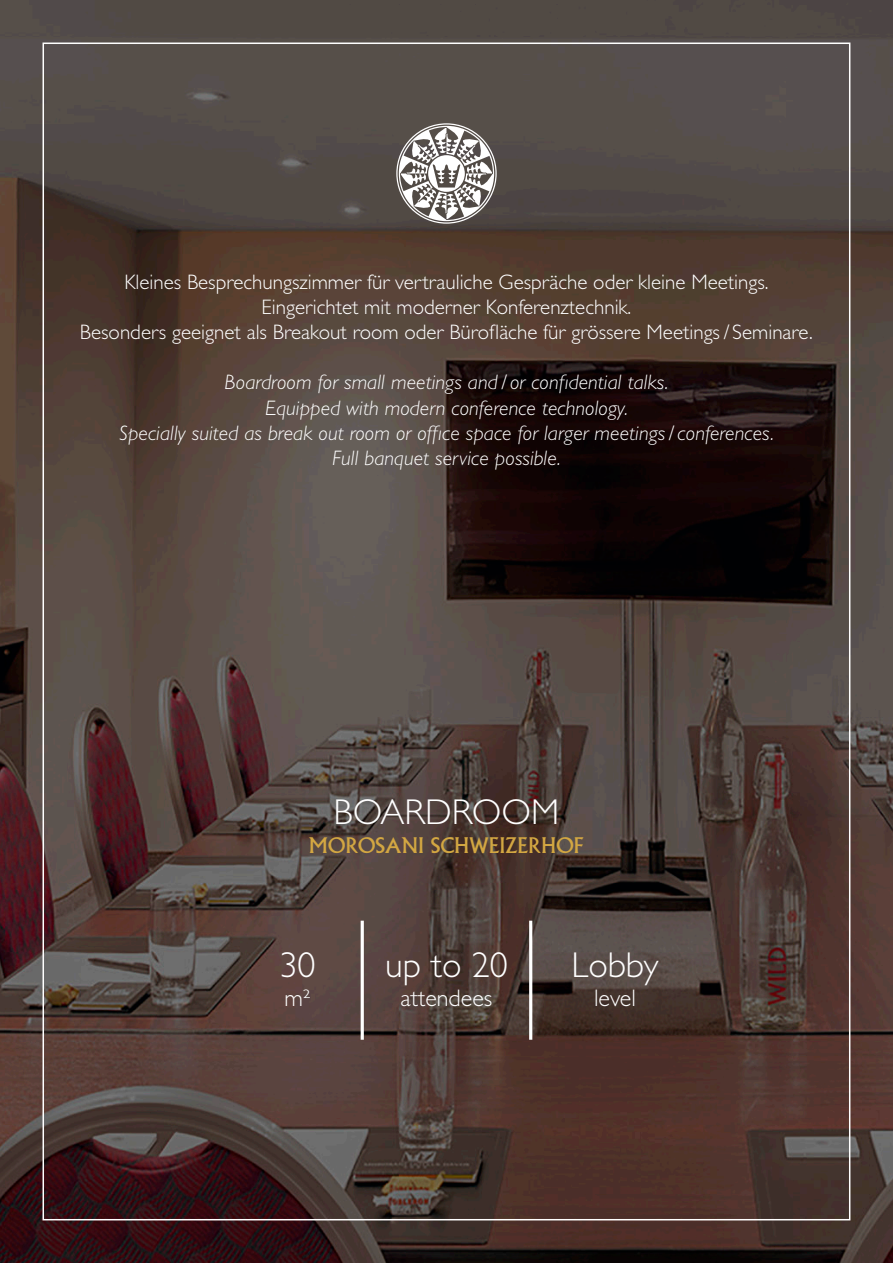
<style>
.page{position:relative;width:893px;height:1263px;background:#fff}
.page>*{position:absolute;margin:0;border:0;box-sizing:border-box;transform-origin:0 0}
.t1{font:300 36px "Gill Sans Std";color:#fff}
.t2{font:300 24px "Gill Sans Std";color:#fff}
.t3{font:italic 300 21px "Gill Sans Std";letter-spacing:.005em;color:#fff}
.t4{font:300 21px "Gill Sans Std";color:#fff}
.t5{font:21px "Albertus";color:#d3a742}
.s1{font-style:normal}
</style>
<div class="page">
<img style="left:0;top:0;width:893px;height:1263px">
<hr style="left:529px;top:921px;width:3px;height:119px;background:#fff">
<hr style="left:361px;top:921px;width:3px;height:119px;background:#fff">
<svg style="left:396px;top:123px;width:101px;height:101px"></svg>
<p class="t4" style="left:124px;top:270px;width:646px">Kleines Besprechungszimmer für vertrauliche Gespräche oder kleine Meetings.</p>
<p class="t4" style="left:262px;top:295px;width:371px">Eingerichtet mit moderner Konferenztechnik.</p>
<p class="t4" style="left:80px;top:320px;width:734px">Besonders geeignet als Breakout room oder Bürofläche für grössere Meetings / Seminare.</p>
<p class="t3" style="left:225px;top:371px;width:445px">Boardroom for small meetings and <span class="s1">/</span> or confidential talks.</p>
<p class="t3" style="left:265px;top:396px;width:364px">Equipped with modern conference technology.</p>
<p class="t3" style="left:119px;top:421px;width:656px">Specially suited as break out room or office space for larger meetings <span class="s1">/</span> conferences.</p>
<p class="t3" style="left:332px;top:446px;width:230px">Full banquet service possible.</p>
<p class="t1" style="left:334px;top:792px;width:227px">BOARDROOM</p>
<p class="t5" style="left:309px;top:833px;width:276px">MOROSANI SCHWEIZERHOF</p>
<p class="t1" style="left:279px;top:945px;width:37px">30</p>
<p class="t2" style="left:284px;top:984px;width:28px">m²</p>
<p class="t1" style="left:385px;top:945px;width:124px">up to 20</p>
<p class="t2" style="left:401px;top:984px;width:93px">attendees</p>
<p class="t1" style="left:571px;top:945px;width:89px">Lobby</p>
<p class="t2" style="left:594px;top:984px;width:43px">level</p>
</div>
